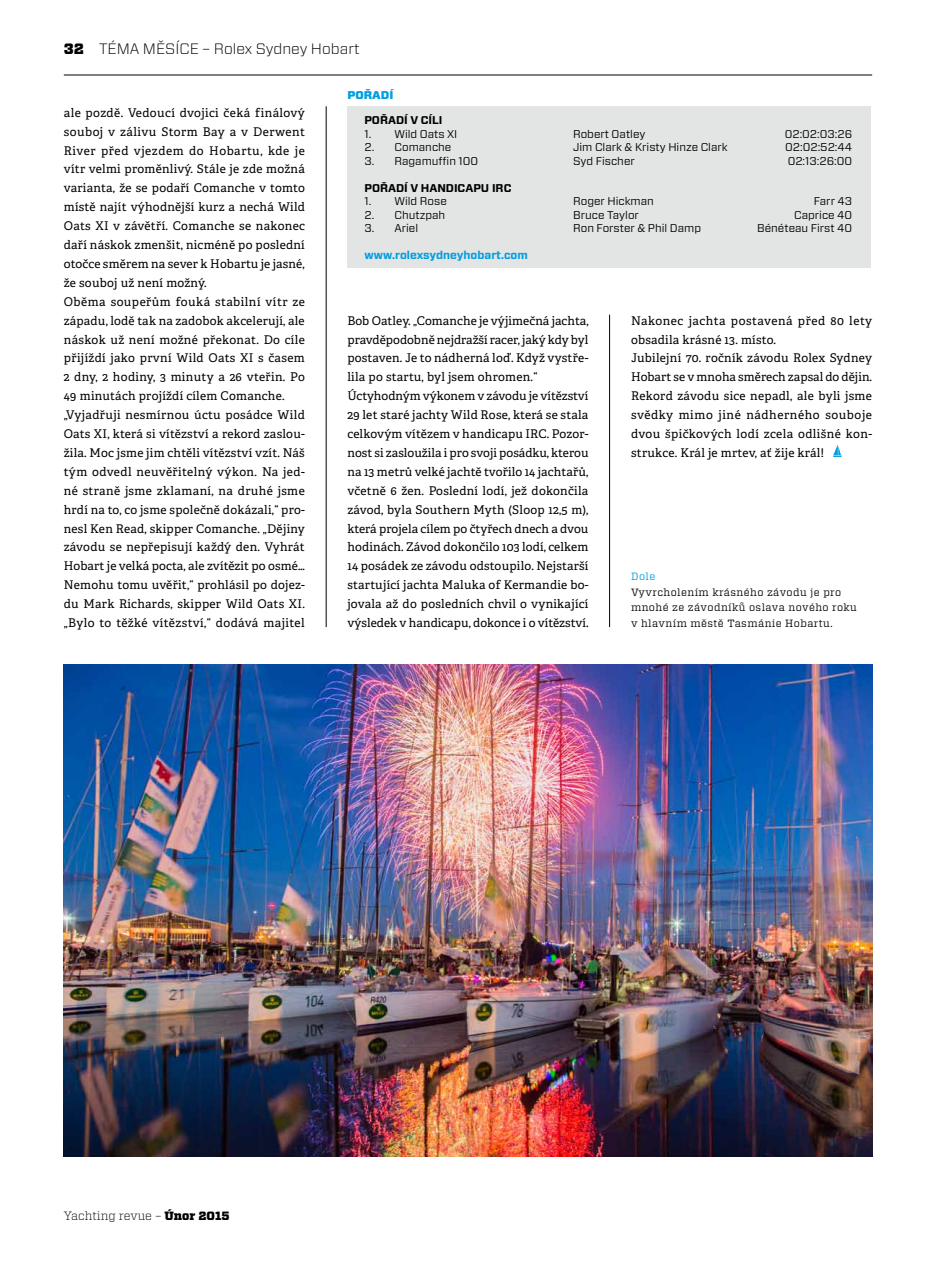
<style>
.page{position:relative;width:936px;height:1263px;background:#fff}
.page>*{position:absolute;margin:0;border:0;box-sizing:border-box;transform-origin:0 0}
.t1{font:300 15px "Vitesse Sans";color:#000}
.t2{font:12px/18.9px "Adelle";letter-spacing:.02em;color:#000}
.t3{font:300 12px "Vitesse";color:#000}
.t4{font:11.25px "Vitesse Sans";color:#000}
.t5{font:700 11.25px "Vitesse Sans";color:#000}
.t6{font:700 11.25px "Vitesse Sans";color:#009ee0}
.t7{font:900 11.25px "Vitesse Sans";color:#009ee0}
.t8{font:10.5px/15.6px "Vitesse";letter-spacing:.04em;color:#000}
.t9{font:10.5px "Vitesse";color:#009ee0}
.s1{font-family:"Vitesse";font-weight:900}
.s2{font-weight:900}
</style>
<div class="page">
<hr style="left:64px;top:75px;width:808px;height:1px;background:#000">
<svg style="left:833px;top:444px;width:9px;height:13px"></svg>
<img style="left:64px;top:665px;width:808px;height:491px">
<div style="left:347px;top:107px;width:523px;height:161px;background:#e3e4e4"></div>
<hr style="left:326px;top:106px;width:1px;height:521px;background:#000">
<hr style="left:609px;top:315px;width:1px;height:312px;background:#000">
<p class="t1" style="left:64px;top:38px;width:297px"><span class="s1">32</span> TÉMA MĚSÍCE – Rolex Sydney Hobart</p>
<p class="t2" style="left:64px;top:103px;width:243px">ale pozdě. Vedoucí dvojici čeká finálový souboj v zálivu Storm Bay a v Derwent River před vjezdem do Hobartu, kde je vítr velmi proměnlivý. Stále je zde možná varianta, že se podaří Comanche v tomto místě najít výhodnější kurz a nechá Wild Oats XI v závětří. Comanche se nakonec daří náskok zmenšit, nicméně po poslední otočce směrem na sever k Hobartu je jasné, že souboj už není možný.<br>Oběma soupeřům fouká stabilní vítr ze západu, lodě tak na zadobok akcelerují, ale náskok už není možné překonat. Do cíle přijíždí jako první Wild Oats XI s časem 2 dny, 2 hodiny, 3 minuty a 26 vteřin. Po 49 minutách projíždí cílem Comanche. „Vyjadřuji nesmírnou úctu posádce Wild Oats XI, která si vítězství a rekord zaslou&shy;žila. Moc jsme jim chtěli vítězství vzít. Náš tým odvedl neuvěřitelný výkon. Na jed&shy;né straně jsme zklamaní, na druhé jsme hrdí na to, co jsme společně dokázali,“ pro&shy;nesl Ken Read, skipper Comanche. „Dějiny závodu se nepřepisují každý den. Vyhrát Hobart je velká pocta, ale zvítězit po osmé… Nemohu tomu uvěřit,“ prohlásil po dojez&shy;du Mark Richards, skipper Wild Oats XI. „Bylo to těžké vítězství,“ dodává majitel</p>
<p class="t7" style="left:347px;top:87px;width:47px">Pořadí</p>
<p class="t5" style="left:364px;top:113px;width:80px">Pořadí v cíli</p>
<p class="t4" style="left:364px;top:126px;width:94px">1. Wild Oats XI</p>
<p class="t4" style="left:573px;top:126px;width:74px">Robert Oatley</p>
<p class="t4" style="left:784px;top:126px;width:69px">02:02:03:26</p>
<p class="t4" style="left:364px;top:140px;width:88px">2. Comanche</p>
<p class="t4" style="left:573px;top:140px;width:156px">Jim Clark &amp; Kristy Hinze Clark</p>
<p class="t4" style="left:785px;top:140px;width:69px">02:02:52:44</p>
<p class="t4" style="left:364px;top:153px;width:115px">3. Ragamuffin 100</p>
<p class="t4" style="left:573px;top:153px;width:63px">Syd Fischer</p>
<p class="t4" style="left:787px;top:153px;width:66px">02:13:26:00</p>
<p class="t5" style="left:364px;top:180px;width:102px">Pořadí v handicap</p>
<p class="t5" style="left:481px;top:180px;width:32px">u IRC</p>
<p class="t4" style="left:364px;top:194px;width:84px">1. Wild Rose</p>
<p class="t4" style="left:573px;top:194px;width:82px">Roger Hickman</p>
<p class="t4" style="left:813px;top:194px;width:40px">Farr 43</p>
<p class="t4" style="left:364px;top:207px;width:82px">2. Chutzpah</p>
<p class="t4" style="left:573px;top:207px;width:67px">Bruce Taylor</p>
<p class="t4" style="left:794px;top:207px;width:60px">Caprice 40</p>
<p class="t4" style="left:364px;top:221px;width:55px">3. Ariel</p>
<p class="t4" style="left:573px;top:221px;width:129px">Ron Forster &amp; Phil Damp</p>
<p class="t4" style="left:757px;top:221px;width:97px">Bénéteau First 40</p>
<p class="t6" style="left:364px;top:248px;width:165px">www.rolexsydneyhobart.com</p>
<p class="t2" style="left:347px;top:311px;width:243px">Bob Oatley. „Comanche je výjimečná jachta, pravděpodobně nejdražší racer, jaký kdy byl postaven. Je to nádherná loď. Když vystře&shy;lila po startu, byl jsem ohromen.“ Úctyhodným výkonem v závodu je vítězství 29 let staré jachty Wild Rose, která se stala celkovým vítězem v handicapu IRC. Pozor&shy;nost si zasloužila i pro svoji posádku, kterou na 13 metrů velké jachtě tvořilo 14 jachtařů, včetně 6 žen. Poslední lodí, jež dokončila závod, byla Southern Myth (Sloop 12,5 m), která projela cílem po čtyřech dnech a dvou hodinách. Závod dokončilo 103 lodí, celkem 14 posádek ze závodu odstoupilo. Nejstarší startující jachta Maluka of Kermandie bo&shy;jovala až do posledních chvil o vynikající výsledek v handicapu, dokonce i o vítězství.</p>
<p class="t2" style="left:631px;top:311px;width:242px">Nakonec jachta postavená před 80 lety obsadila krásné 13. místo.<br>Jubilejní 70. ročník závodu Rolex Sydney Hobart se v mnoha směrech zapsal do dějin.<br>Rekord závodu sice nepadl, ale byli jsme svědky mimo jiné nádherného souboje dvou špičkových lodí zcela odlišné kon&shy;strukce. Král je mrtev, ať žije král!</p>
<p class="t9" style="left:631px;top:569px;width:26px">Dole</p>
<p class="t8" style="left:631px;top:584px;width:227px">Vyvrcholením krásného závodu je pro mnohé ze závodníků oslava nového roku v hlavním městě Tasmánie Hobartu.</p>
<p class="t3" style="left:64px;top:1208px;width:167px">Yachting revue – <span class="s2">Únor 2015</span></p>
</div>
